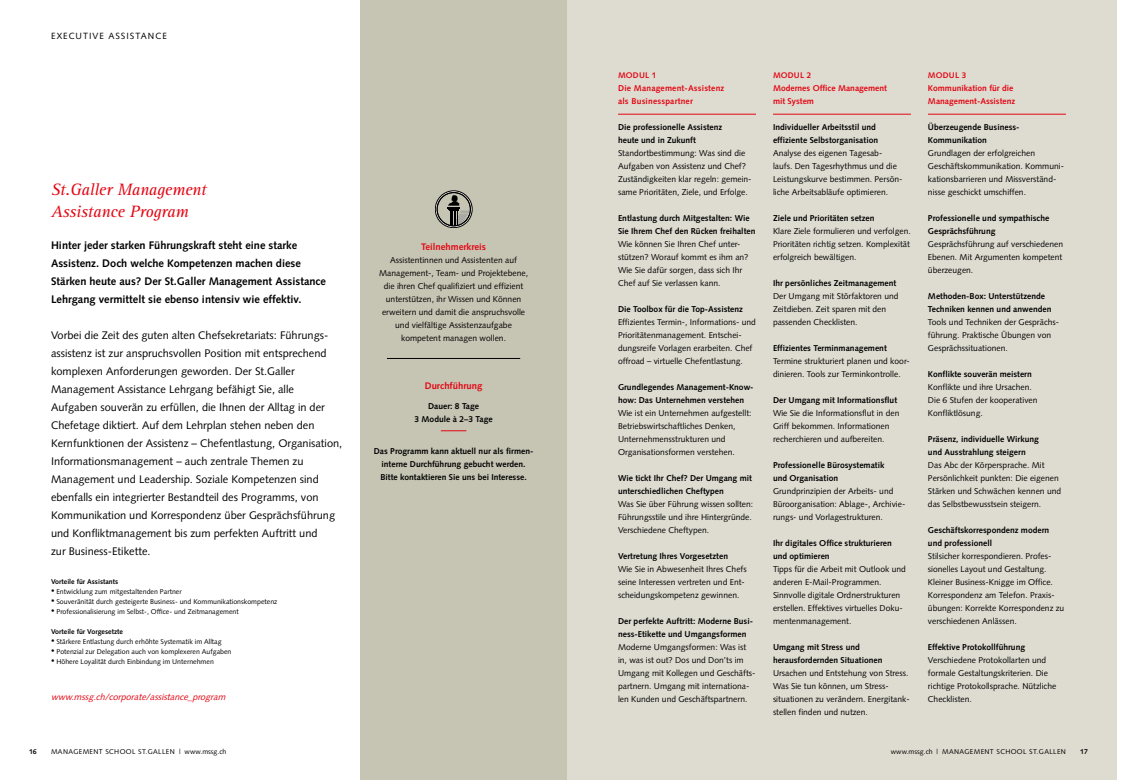
<style>
.page{position:relative;width:1134px;height:780px;background:#fff}
.page>*{position:absolute;margin:0;border:0;box-sizing:border-box;transform-origin:0 0}
.t1{font:italic 17px/22px "Rotis Serif Std";letter-spacing:-.01em;color:#e30613}
.t2{font:11px/18px "Syntax LT Std";color:#000}
.t3{font:700 11px/18px "Syntax LT Std";color:#000}
.t4{font:700 9.5px "Syntax LT Std";color:#e30613}
.t5{font:italic 9px "Syntax LT Std";color:#e30613}
.t6{font:9px "Syntax LT Std";letter-spacing:.11em;color:#000}
.t7{font:8.5px/13px "Syntax";color:#000}
.t8{font:700 8.5px/13px "Syntax";color:#000}
.t9{font:8.5px/13px "Syntax LT Std";color:#000;text-align:center}
.t10{font:700 8.5px/13px "Syntax LT Std";color:#000;text-align:center}
.t11{font:700 8.5px/13px "Syntax LT Std";color:#e30613}
.t12{font:700 8.5px/13px "Syntax LT Std";letter-spacing:.02em;color:#e30613}
.t13{font:700 8.2px "Syntax LT Std";letter-spacing:.02em;color:#e30613}
.t14{font:7px "Syntax LT Std";color:#000}
.t15{font:7px "Syntax LT Std";letter-spacing:.05em;color:#000}
.t16{font:700 7px "Syntax LT Std";color:#000}
</style>
<div class="page">
<div style="left:360px;top:0;width:757px;height:780px;background:#dedcd1"></div>
<div style="left:360px;top:0;width:207px;height:780px;background:#c6c4b3"></div>
<svg style="left:435px;top:191px;width:37px;height:37px"></svg>
<div style="left:437px;top:192px;width:34px;height:34px;border:1px solid #000;border-radius:50%"></div>
<hr style="left:773px;top:114px;width:138px;height:1px;background:#e30613">
<hr style="left:928px;top:114px;width:138px;height:1px;background:#e30613">
<hr style="left:618px;top:114px;width:138px;height:1px;background:#e30613">
<hr style="left:387px;top:358px;width:133px;height:1px;background:#000">
<svg style="left:441px;top:430px;width:25px;height:1px"></svg>
<p class="t6" style="left:51px;top:31px;width:117px">EXECUTIVE ASSISTANCE</p>
<h1 class="t1" style="left:51px;top:179px;width:157px">St.Galler Management<br>Assistance Program</h1>
<p class="t3" style="left:51px;top:236px;width:276px">Hinter jeder starken Führungskraft steht eine starke Assistenz. Doch welche Kompetenzen machen diese Stärken heute aus? Der St.Galler Management Assistance Lehrgang vermittelt sie ebenso intensiv wie effektiv.</p>
<p class="t2" style="left:51px;top:326px;width:293px">Vorbei die Zeit des guten alten Chefsekretariats: Führungs&shy;assistenz ist zur anspruchsvollen Position mit entsprechend komplexen Anforderungen geworden. Der St.Galler Management Assistance Lehrgang befähigt Sie, alle Aufgaben souverän zu erfüllen, die Ihnen der Alltag in der Chefetage diktiert. Auf dem Lehrplan stehen neben den Kernfunktionen der Assistenz – Chefentlastung, Organisation, Informationsmanagement – auch zentrale Themen zu Management und Leadership. Soziale Kompetenzen sind ebenfalls ein integrierter Bestandteil des Programms, von Kommunikation und Korrespondenz über Gesprächsführung und Konfliktmanagement bis zum perfekten Auftritt und<br>zur Business-Etikette.</p>
<p class="t16" style="left:51px;top:577px;width:69px">Vorteile für Assistants</p>
<p class="t14" style="left:51px;top:587px;width:132px">• Entwicklung zum mitgestaltenden Partner</p>
<p class="t14" style="left:51px;top:597px;width:228px">• Souveränität durch gesteigerte Business- und Kommunikationskompetenz</p>
<p class="t14" style="left:51px;top:607px;width:189px">• Professionalisierung im Selbst-, Office- und Zeitmanagement</p>
<p class="t16" style="left:51px;top:627px;width:73px">Vorteile für Vorgesetzte</p>
<p class="t14" style="left:51px;top:637px;width:172px">• Stärkere Entlastung durch erhöhte Systematik im Alltag</p>
<p class="t14" style="left:51px;top:647px;width:182px">• Potenzial zur Delegation auch von komplexeren Aufgaben</p>
<p class="t14" style="left:51px;top:657px;width:164px">• Höhere Loyalität durch Einbindung im Unternehmen</p>
<p class="t5" style="left:51px;top:691px;width:178px">www.mssg.ch/corporate/assistance_program</p>
<p class="t4" style="left:421px;top:241px;width:67px">Teilnehmerkreis</p>
<p class="t9" style="left:379px;top:254px;width:150px">Assistentinnen und Assistenten auf Management-, Team- und Projektebene, die ihren Chef qualifiziert und effizient unterstützen, ihr Wissen und Können erweitern und damit die anspruchsvolle und vielfältige Assistenzaufgabe kompetent managen wollen.</p>
<p class="t4" style="left:425px;top:380px;width:59px">Durchführung</p>
<p class="t10" style="left:414px;top:399px;width:80px">Dauer: 8 Tage<br>3 Module à 2–3 Tage</p>
<p class="t10" style="left:374px;top:444px;width:161px">Das Programm kann aktuell nur als firmen&shy;interne Durchführung gebucht werden.<br>Bitte kontaktieren Sie uns bei Interesse.</p>
<p class="t13" style="left:618px;top:70px;width:40px">MODUL 1</p>
<p class="t12" style="left:618px;top:82px;width:108px">Die Management-Assistenz als Businesspartner</p>
<p class="t8" style="left:618px;top:121px;width:106px">Die professionelle Assistenz heute und in Zukunft</p>
<p class="t7" style="left:618px;top:147px;width:135px">Standortbestimmung: Was sind die Aufgaben von Assistenz und Chef?<br>Zuständigkeiten klar regeln: gemein&shy;same Prioritäten, Ziele, und Erfolge.</p>
<p class="t8" style="left:618px;top:212px;width:139px">Entlastung durch Mitgestalten: Wie<br>Sie Ihrem Chef den Rücken freihalten</p>
<p class="t7" style="left:618px;top:238px;width:132px">Wie können Sie Ihren Chef unter&shy;stützen? Worauf kommt es ihm an?<br>Wie Sie dafür sorgen, dass sich Ihr<br>Chef auf Sie verlassen kann.</p>
<p class="t8" style="left:618px;top:303px;width:127px">Die Toolbox für die Top-Assistenz</p>
<p class="t7" style="left:618px;top:316px;width:139px">Effizientes Termin-, Informations- und Prioritätenmanagement. Entschei&shy;dungsreife Vorlagen erarbeiten. Chef offroad – virtuelle Chefentlastung.</p>
<p class="t8" style="left:618px;top:381px;width:137px">Grundlegendes Management-Know&shy;how: Das Unternehmen verstehen</p>
<p class="t7" style="left:618px;top:407px;width:135px">Wie ist ein Unternehmen aufgestellt:<br>Betriebswirtschaftliches Denken, Unternehmensstrukturen und Organisationsformen verstehen.</p>
<p class="t8" style="left:618px;top:472px;width:135px">Wie tickt Ihr Chef? Der Umgang mit unterschiedlichen Cheftypen</p>
<p class="t7" style="left:618px;top:498px;width:137px">Was Sie über Führung wissen sollten:<br>Führungsstile und ihre Hintergründe.<br>Verschiedene Cheftypen.</p>
<p class="t8" style="left:618px;top:550px;width:112px">Vertretung Ihres Vorgesetzten</p>
<p class="t7" style="left:618px;top:563px;width:130px">Wie Sie in Abwesenheit Ihres Chefs seine Interessen vertreten und Ent&shy;scheidungskompetenz gewinnen.</p>
<p class="t8" style="left:618px;top:615px;width:137px">Der perfekte Auftritt: Moderne Busi&shy;ness-Etikette und Umgangsformen</p>
<p class="t7" style="left:618px;top:640px;width:139px">Moderne Umgangsformen: Was ist in, was ist out? Dos und Don’ts im Umgang mit Kollegen und Geschäfts&shy;partnern. Umgang mit internationa&shy;len Kunden und Geschäftspartnern.</p>
<p class="t13" style="left:773px;top:70px;width:40px">MODUL 2</p>
<p class="t11" style="left:773px;top:82px;width:116px">Modernes Office Management mit System</p>
<p class="t8" style="left:773px;top:121px;width:107px">Individueller Arbeitsstil und effiziente Selbstorganisation</p>
<p class="t7" style="left:773px;top:147px;width:131px">Analyse des eigenen Tagesab&shy;laufs. Den Tagesrhythmus und die Leistungskurve bestimmen. Persön&shy;liche Arbeitsabläufe optimieren.</p>
<p class="t8" style="left:773px;top:212px;width:103px">Ziele und Prioritäten setzen</p>
<p class="t7" style="left:773px;top:225px;width:139px;text-align:justify">Klare Ziele formulieren und verfolgen.<br>Prioritäten richtig setzen. Komplexität erfolgreich bewältigen.</p>
<p class="t8" style="left:773px;top:277px;width:125px">Ihr persönliches Zeitmanagement</p>
<p class="t7" style="left:773px;top:290px;width:127px">Der Umgang mit Störfaktoren und<br>Zeitdieben. Zeit sparen mit den passenden Checklisten.</p>
<p class="t8" style="left:773px;top:342px;width:115px">Effizientes Terminmanagement</p>
<p class="t7" style="left:773px;top:355px;width:138px">Termine strukturiert planen und koor&shy;dinieren. Tools zur Terminkontrolle.</p>
<p class="t8" style="left:773px;top:394px;width:126px">Der Umgang mit Informationsflut</p>
<p class="t7" style="left:773px;top:407px;width:128px">Wie Sie die Informationsflut in den<br>Griff bekommen. Informationen recherchieren und aufbereiten.</p>
<p class="t8" style="left:773px;top:459px;width:113px">Professionelle Bürosystematik und Organisation</p>
<p class="t7" style="left:773px;top:485px;width:134px">Grundprinzipien der Arbeits- und<br>Büroorganisation: Ablage-, Archivie&shy;rungs- und Vorlagestrukturen.</p>
<p class="t8" style="left:773px;top:537px;width:120px">Ihr digitales Office strukturieren und optimieren</p>
<p class="t7" style="left:773px;top:563px;width:134px">Tipps für die Arbeit mit Outlook und anderen E-Mail-Programmen.<br>Sinnvolle digitale Ordnerstrukturen erstellen. Effektives virtuelles Doku&shy;mentenmanagement.</p>
<p class="t8" style="left:773px;top:641px;width:111px">Umgang mit Stress und herausfordernden Situationen</p>
<p class="t7" style="left:773px;top:666px;width:138px">Ursachen und Entstehung von Stress.<br>Was Sie tun können, um Stress&shy;situationen zu verändern. Energitank&shy;stellen finden und nutzen.</p>
<p class="t13" style="left:928px;top:70px;width:40px">MODUL 3</p>
<p class="t11" style="left:928px;top:82px;width:89px">Kommunikation für die<br>Management-Assistenz</p>
<p class="t8" style="left:928px;top:121px;width:93px">Überzeugende Business-<br>Kommunikation</p>
<p class="t7" style="left:928px;top:147px;width:136px">Grundlagen der erfolgreichen Geschäftskommunikation. Kommuni&shy;kationsbarrieren und Missverständ&shy;nisse geschickt umschiffen.</p>
<p class="t8" style="left:928px;top:212px;width:123px">Professionelle und sympathische<br>Gesprächsführung</p>
<p class="t7" style="left:928px;top:238px;width:137px;text-align:justify">Gesprächsführung auf verschiedenen Ebenen. Mit Argumenten kompetent überzeugen.</p>
<p class="t8" style="left:928px;top:290px;width:125px">Methoden-Box: Unterstützende<br>Techniken kennen und anwenden</p>
<p class="t7" style="left:928px;top:316px;width:133px">Tools und Techniken der Gesprächs&shy;führung. Praktische Übungen von<br>Gesprächssituationen.</p>
<p class="t8" style="left:928px;top:368px;width:105px">Konflikte souverän meistern</p>
<p class="t7" style="left:928px;top:381px;width:111px">Konflikte und ihre Ursachen.<br>Die 6 Stufen der kooperativen<br>Konfliktlösung.</p>
<p class="t8" style="left:928px;top:433px;width:112px">Präsenz, individuelle Wirkung und Ausstrahlung steigern</p>
<p class="t7" style="left:928px;top:459px;width:135px">Das Abc der Körpersprache. Mit Persönlichkeit punkten: Die eigenen Stärken und Schwächen kennen und das Selbstbewusstsein steigern.</p>
<p class="t8" style="left:928px;top:524px;width:123px">Geschäftskorrespondenz modern und professionell</p>
<p class="t7" style="left:928px;top:550px;width:138px">Stilsicher korrespondieren. Profes&shy;sionelles Layout und Gestaltung.<br>Kleiner Business-Knigge im Office.<br>Korrespondenz am Telefon. Praxis&shy;übungen: Korrekte Korrespondenz zu verschiedenen Anlässen.</p>
<p class="t8" style="left:928px;top:641px;width:99px">Effektive Protokollführung</p>
<p class="t7" style="left:928px;top:653px;width:130px">Verschiedene Protokollarten und formale Gestaltungskriterien. Die richtige Protokollsprache. Nützliche<br>Checklisten.</p>
<p class="t16" style="left:29px;top:748px;width:9px">16</p>
<p class="t15" style="left:51px;top:747px;width:177px">MANAGEMENT SCHOOL ST.GALLEN | www.mssg.ch</p>
<p class="t15" style="left:891px;top:747px;width:177px">www.mssg.ch | MANAGEMENT SCHOOL ST.GALLEN</p>
<p class="t16" style="left:1080px;top:748px;width:9px">17</p>
</div>
